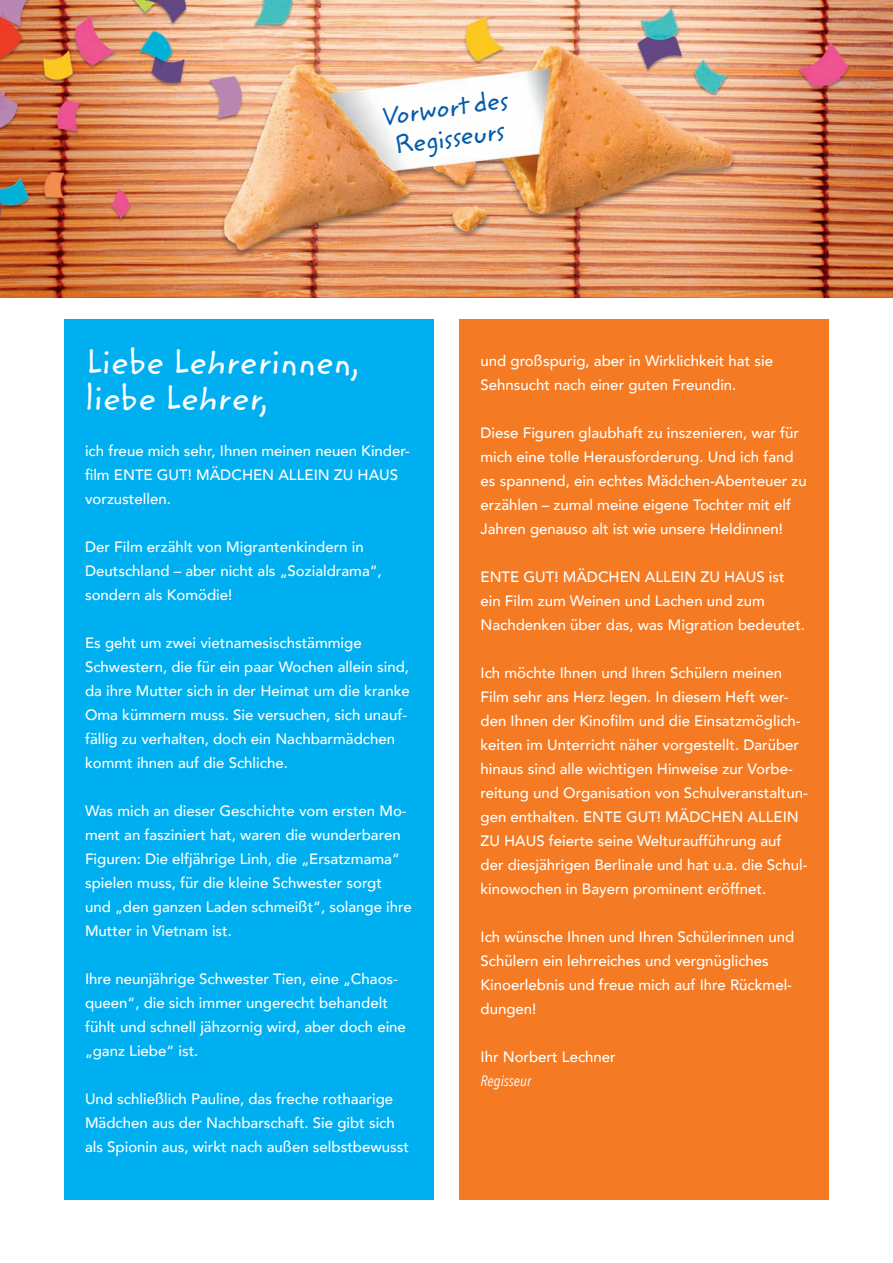
<style>
.page{position:relative;width:893px;height:1263px;background:#fff}
.page>*{position:absolute;margin:0;border:0;box-sizing:border-box;transform-origin:0 0}
.t1{font:36px/36px "Zemke Hand ITC";color:#fff}
.t2{font:27px/30px "Zemke Hand ITC";color:#035cab}
.t3{font:500 15px/24px "Avenir";color:#fff}
.t4{font:italic 15px "Avenir Next Condensed";color:#fff}
</style>
<div class="page">
<img style="left:0;top:0;width:893px;height:298px">
<div style="left:64px;top:319px;width:370px;height:880px;background:#00afef"></div>
<div style="left:459px;top:319px;width:370px;height:880px;background:#f47a23"></div>
<h2 class="t2" style="left:381px;top:105px;width:129px;rotate:-8deg">Vorwort des<br>Regisseurs</h2>
<h1 class="t1" style="left:85px;top:348px;width:276px">Liebe Lehrerinnen, liebe Lehrer,</h1>
<p class="t3" style="left:85px;top:439px;width:326px">ich freue mich sehr, Ihnen meinen neuen Kinder&shy;film ENTE GUT! MÄDCHEN ALLEIN ZU HAUS vorzustellen.</p>
<p class="t3" style="left:85px;top:535px;width:298px">Der Film erzählt von Migrantenkindern in<br>Deutschland – aber nicht als „Sozialdrama“, sondern als Komödie!</p>
<p class="t3" style="left:85px;top:631px;width:326px">Es geht um zwei vietnamesischstämmige Schwestern, die für ein paar Wochen allein sind, da ihre Mutter sich in der Heimat um die kranke Oma kümmern muss. Sie versuchen, sich unauf&shy;fällig zu verhalten, doch ein Nachbarmädchen kommt ihnen auf die Schliche.</p>
<p class="t3" style="left:85px;top:799px;width:328px">Was mich an dieser Geschichte vom ersten Mo&shy;ment an fasziniert hat, waren die wunderbaren Figuren: Die elfjährige Linh, die „Ersatzmama“ spielen muss, für die kleine Schwester sorgt<br>und „den ganzen Laden schmeißt“, solange ihre Mutter in Vietnam ist.</p>
<p class="t3" style="left:85px;top:967px;width:322px">Ihre neunjährige Schwester Tien, eine „Chaos&shy;queen“, die sich immer ungerecht behandelt fühlt und schnell jähzornig wird, aber doch eine „ganz Liebe“ ist.</p>
<p class="t3" style="left:85px;top:1087px;width:325px">Und schließlich Pauline, das freche rothaarige<br>Mädchen aus der Nachbarschaft. Sie gibt sich als Spionin aus, wirkt nach außen selbstbewusst</p>
<p class="t3" style="left:480px;top:349px;width:294px">und großspurig, aber in Wirklichkeit hat sie<br>Sehnsucht nach einer guten Freundin.</p>
<p class="t3" style="left:480px;top:421px;width:328px">Diese Figuren glaubhaft zu inszenieren, war für mich eine tolle Herausforderung. Und ich fand es spannend, ein echtes Mädchen-Abenteuer zu erzählen – zumal meine eigene Tochter mit elf Jahren genauso alt ist wie unsere Heldinnen!</p>
<p class="t3" style="left:480px;top:565px;width:326px">ENTE GUT! MÄDCHEN ALLEIN ZU HAUS ist ein Film zum Weinen und Lachen und zum<br>Nachdenken über das, was Migration bedeutet.</p>
<p class="t3" style="left:480px;top:661px;width:329px">Ich möchte Ihnen und Ihren Schülern meinen Film sehr ans Herz legen. In diesem Heft wer&shy;den Ihnen der Kinofilm und die Einsatzmöglich&shy;keiten im Unterricht näher vorgestellt. Darüber hinaus sind alle wichtigen Hinweise zur Vorbe&shy;reitung und Organisation von Schulveranstaltun&shy;gen enthalten. ENTE GUT! MÄDCHEN ALLEIN ZU HAUS feierte seine Welturaufführung auf der diesjährigen Berlinale und hat u.a. die Schul&shy;kinowochen in Bayern prominent eröffnet.</p>
<p class="t3" style="left:480px;top:925px;width:315px">Ich wünsche Ihnen und Ihren Schülerinnen und Schülern ein lehrreiches und vergnügliches Kinoerlebnis und freue mich auf Ihre Rückmel&shy;dungen!</p>
<p class="t3" style="left:480px;top:1045px;width:137px">Ihr Norbert Lechner</p>
<p class="t4" style="left:480px;top:1071px;width:52px">Regisseur</p>
</div>
